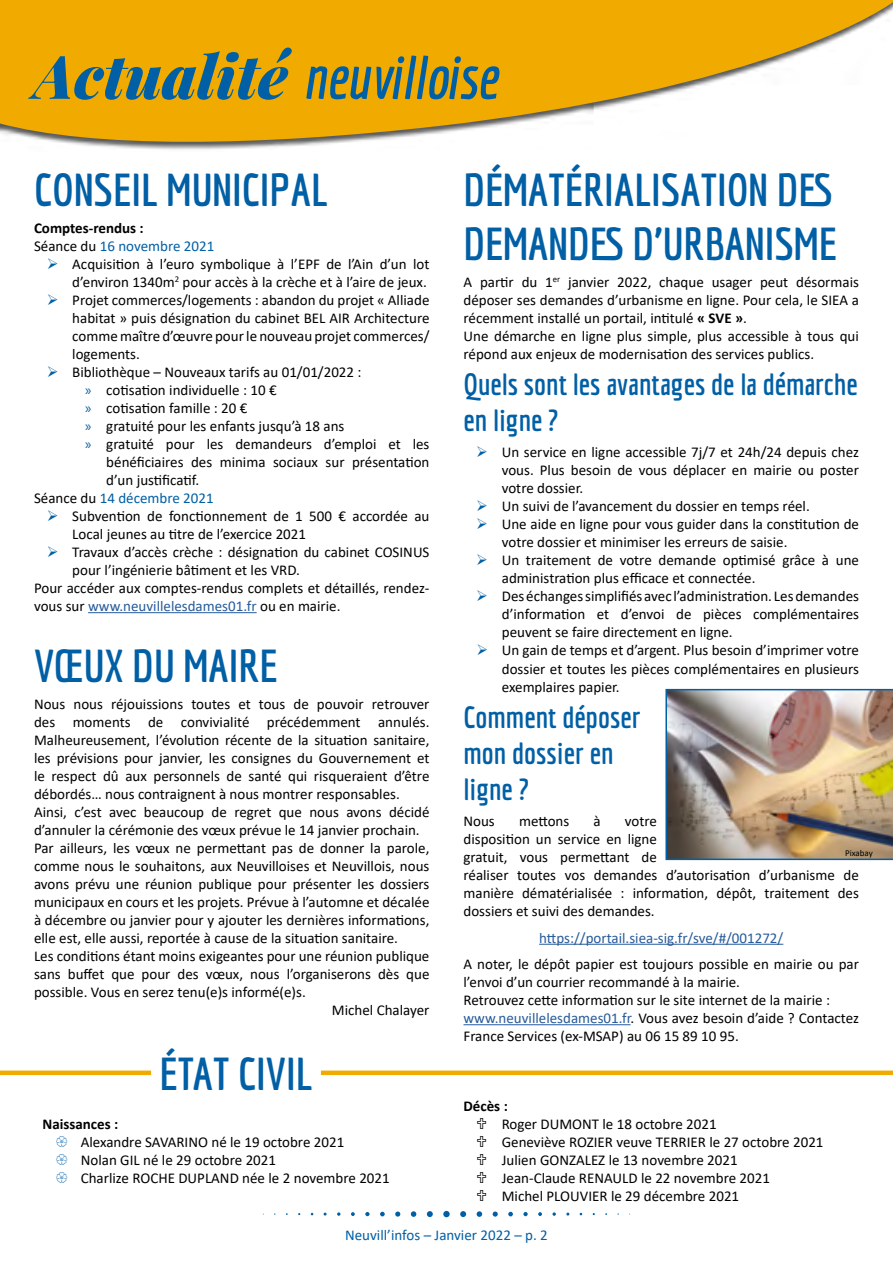
<style>
.page{position:relative;width:893px;height:1263px;background:#fff}
.page>*{position:absolute;margin:0;border:0;box-sizing:border-box;transform-origin:0 0}
.t1{font:italic 700 60px "Economica";color:#005fa5}
.t2{font:700 45px/54px "Economica";color:#005fa5}
.t3{font:700 30px/36px "Economica";color:#005fa5}
.t4{font:15px/18px "Calibri";color:#000}
.t5{font:15px "Calibri";color:#275b9b}
.t6{font:15px "Calibri";color:#005fa5}
.t7{font:700 15px "Calibri";color:#000}
.t8{font:9px "Calibri";color:#000}
.s1{font-family:"Playfair Display";font-weight:900}
.s2{color:#000}
.s3{font-family:"Myriad Pro";color:#005fa5}
.s4{font-weight:700}
.s5{color:#275b9b}
</style>
<div class="page">
<div style="left:443px;top:1211px;width:7px;height:6px;background:#005fa5;border-radius:50%"></div>
<svg style="left:411px;top:1211px;width:5px;height:6px"></svg>
<svg style="left:477px;top:1211px;width:5px;height:6px"></svg>
<svg style="left:395px;top:1211px;width:5px;height:5px"></svg>
<svg style="left:493px;top:1211px;width:5px;height:5px"></svg>
<svg style="left:380px;top:1212px;width:5px;height:4px"></svg>
<svg style="left:508px;top:1212px;width:5px;height:4px"></svg>
<svg style="left:365px;top:1212px;width:5px;height:4px"></svg>
<svg style="left:523px;top:1212px;width:5px;height:4px"></svg>
<svg style="left:351px;top:1212px;width:4px;height:4px"></svg>
<svg style="left:538px;top:1212px;width:4px;height:4px"></svg>
<svg style="left:337px;top:1212px;width:3px;height:4px"></svg>
<svg style="left:552px;top:1212px;width:4px;height:4px"></svg>
<svg style="left:427px;top:1211px;width:6px;height:6px"></svg>
<svg style="left:460px;top:1211px;width:6px;height:6px"></svg>
<svg style="left:0;top:0;width:893px;height:150px;fill:#f0aa00"></svg>
<img style="left:665px;top:689px;width:228px;height:171px">
<div style="left:0;top:1070px;width:151px;height:5px;background:#f0aa00"></div>
<div style="left:321px;top:1070px;width:572px;height:5px;background:#f0aa00"></div>
<hr style="left:88px;top:612px;width:169px;height:1px;background:#275b9b">
<hr style="left:539px;top:944px;width:244px;height:1px;background:#275b9b">
<hr style="left:463px;top:1024px;width:168px;height:1px;background:#275b9b">
<h1 class="t1" style="left:34px;top:42px;width:466px"><span class="s1">Actualité</span> neuvilloise</h1>
<h2 class="t2" style="left:34px;top:163px;width:295px">CONSEIL MUNICIPAL</h2>
<p class="t7" style="left:34px;top:217px;width:111px">Comptes-rendus :</p>
<p class="t6" style="left:34px;top:236px;width:182px"><span class="s2">Séance du</span> 16 novembre 2021</p>
<p class="t4" style="left:72px;top:255px;width:359px">Acquisition à l’euro symbolique à l’EPF de l’Ain d’un lot</p>
<p class="t4" style="left:72px;top:273px;width:356px">d’environ 1340m<sup>2</sup> pour accès à la crèche et à l’aire de jeux.</p>
<p class="t4" style="left:72px;top:291px;width:359px">Projet commerces/logements : abandon du projet « Alliade</p>
<p class="t4" style="left:72px;top:309px;width:359px">habitat » puis désignation du cabinet BEL AIR Architecture</p>
<p class="t4" style="left:72px;top:327px;width:359px">comme maître d’œuvre pour le nouveau projet commerces/</p>
<p class="t4" style="left:72px;top:345px;width:69px">logements.</p>
<p class="t4" style="left:72px;top:363px;width:291px">Bibliothèque – Nouveaux tarifs au 01/01/2022 :</p>
<p class="t4" style="left:85px;top:381px;width:193px"><span class="s3">»</span> cotisation individuelle : 10 €</p>
<p class="t4" style="left:85px;top:399px;width:164px"><span class="s3">»</span> cotisation famille : 20 €</p>
<p class="t4" style="left:85px;top:417px;width:261px"><span class="s3">»</span> gratuité pour les enfants jusqu’à 18 ans</p>
<p class="t4" style="left:85px;top:435px;width:346px"><span class="s3">»</span> gratuité pour les demandeurs d’emploi et les</p>
<p class="t4" style="left:106px;top:453px;width:325px">bénéficiaires des minima sociaux sur présentation</p>
<p class="t4" style="left:106px;top:471px;width:94px">d’un justificatif.</p>
<p class="t6" style="left:34px;top:488px;width:181px"><span class="s2">Séance du</span> 14 décembre 2021</p>
<p class="t4" style="left:72px;top:507px;width:359px">Subvention de fonctionnement de 1 500 € accordée au</p>
<p class="t4" style="left:72px;top:525px;width:235px">Local jeunes au titre de l’exercice 2021</p>
<p class="t4" style="left:72px;top:543px;width:359px">Travaux d’accès crèche : désignation du cabinet COSINUS</p>
<p class="t4" style="left:72px;top:561px;width:229px">pour l’ingénierie bâtiment et les VRD.</p>
<p class="t4" style="left:34px;top:579px;width:397px">Pour accéder aux comptes-rendus complets et détaillés, rendez-</p>
<p class="t5" style="left:34px;top:596px;width:308px"><span class="s2">vous sur</span> www.neuvillelesdames01.fr <span class="s2">ou en mairie.</span></p>
<h2 class="t2" style="left:34px;top:638px;width:245px">VŒUX DU MAIRE</h2>
<p class="t4" style="left:34px;top:694px;width:397px">Nous nous réjouissions toutes et tous de pouvoir retrouver</p>
<p class="t4" style="left:34px;top:712px;width:397px">des moments de convivialité précédemment annulés.</p>
<p class="t4" style="left:34px;top:730px;width:397px">Malheureusement, l’évolution récente de la situation sanitaire,</p>
<p class="t4" style="left:34px;top:748px;width:397px">les prévisions pour janvier, les consignes du Gouvernement et</p>
<p class="t4" style="left:34px;top:766px;width:397px">le respect dû aux personnels de santé qui risqueraient d’être</p>
<p class="t4" style="left:34px;top:784px;width:367px">débordés… nous contraignent à nous montrer responsables.</p>
<p class="t4" style="left:34px;top:802px;width:397px">Ainsi, c’est avec beaucoup de regret que nous avons décidé</p>
<p class="t4" style="left:34px;top:820px;width:387px">d’annuler la cérémonie des vœux prévue le 14 janvier prochain.</p>
<p class="t4" style="left:34px;top:838px;width:397px">Par ailleurs, les vœux ne permettant pas de donner la parole,</p>
<p class="t4" style="left:34px;top:856px;width:397px">comme nous le souhaitons, aux Neuvilloises et Neuvillois, nous</p>
<p class="t4" style="left:34px;top:874px;width:397px">avons prévu une réunion publique pour présenter les dossiers</p>
<p class="t4" style="left:34px;top:892px;width:397px">municipaux en cours et les projets. Prévue à l’automne et décalée</p>
<p class="t4" style="left:34px;top:910px;width:397px">à décembre ou janvier pour y ajouter les dernières informations,</p>
<p class="t4" style="left:34px;top:928px;width:366px">elle est, elle aussi, reportée à cause de la situation sanitaire.</p>
<p class="t4" style="left:34px;top:946px;width:397px">Les conditions étant moins exigeantes pour une réunion publique</p>
<p class="t4" style="left:34px;top:964px;width:397px">sans buffet que pour des vœux, nous l’organiserons dès que</p>
<p class="t4" style="left:34px;top:982px;width:273px">possible. Vous en serez tenu(e)s informé(e)s.</p>
<p class="t4" style="left:332px;top:1000px;width:99px">Michel Chalayer</p>
<h2 class="t2" style="left:160px;top:1046px;width:154px">ÉTAT CIVIL</h2>
<p class="t7" style="left:43px;top:1113px;width:77px">Naissances :</p>
<p class="t4" style="left:81px;top:1132px;width:310px">Alexandre SAVARINO né le 19 octobre 2021<br>Nolan GIL né le 29 octobre 2021<br>Charlize ROCHE DUPLAND née le 2 novembre 2021</p>
<h2 class="t2" style="left:463px;top:163px;width:375px">DÉMATÉRIALISATION DES<br>DEMANDES D’URBANISME</h2>
<p class="t4" style="left:463px;top:273px;width:397px">A partir du 1<sup>er</sup> janvier 2022, chaque usager peut désormais déposer ses demandes d’urbanisme en ligne. Pour cela, le SIEA a récemment installé un portail, intitulé <span class="s4">« SVE »</span>.<br>Une démarche en ligne plus simple, plus accessible à tous qui répond aux enjeux de modernisation des services publics.</p>
<h3 class="t3" style="left:463px;top:366px;width:396px">Quels sont les avantages de la démarche en ligne ?</h3>
<p class="t4" style="left:502px;top:443px;width:359px">Un service en ligne accessible 7j/7 et 24h/24 depuis chez vous. Plus besoin de vous déplacer en mairie ou poster votre dossier.<br>Un suivi de l’avancement du dossier en temps réel.<br>Une aide en ligne pour vous guider dans la constitution de votre dossier et minimiser les erreurs de saisie.<br>Un traitement de votre demande optimisé grâce à une administration plus efficace et connectée.<br>Des échanges simplifiés avec l’administration. Les demandes d’information et d’envoi de pièces complémentaires peuvent se faire directement en ligne.<br>Un gain de temps et d’argent. Plus besoin d’imprimer votre dossier et toutes les pièces complémentaires en plusieurs exemplaires papier.</p>
<h3 class="t3" style="left:463px;top:698px;width:179px">Comment déposer mon dossier en ligne ?</h3>
<p class="t4" style="left:463px;top:812px;width:33px">Nous</p>
<p class="t4" style="left:519px;top:812px;width:52px">mettons</p>
<p class="t4" style="left:594px;top:812px;width:9px">à</p>
<p class="t4" style="left:463px;top:812px;width:397px;text-indent:161px">votre<br>disposition un service en ligne<br>gratuit, vous permettant de<br>réaliser toutes vos demandes d’autorisation d’urbanisme de manière dématérialisée : information, dépôt, traitement des dossiers et suivi des demandes.</p>
<p class="t5" style="left:539px;top:927px;width:246px">https://portail.siea-sig.fr/sve/#/001272/</p>
<p class="t4" style="left:463px;top:955px;width:397px">A noter, le dépôt papier est toujours possible en mairie ou par l’envoi d’un courrier recommandé à la mairie.<br>Retrouvez cette information sur le site internet de la mairie : <span class="s5">www.neuvillelesdames01.fr</span>. Vous avez besoin d’aide ? Contactez France Services (ex-MSAP) au 06 15 89 10 95.</p>
<p class="t8" style="left:845px;top:847px;width:29px">Pixabay</p>
<p class="t7" style="left:463px;top:1095px;width:46px">Décès :</p>
<p class="t4" style="left:502px;top:1114px;width:323px">Roger DUMONT le 18 octobre 2021<br>Geneviève ROZIER veuve TERRIER le 27 octobre 2021<br>Julien GONZALEZ le 13 novembre 2021<br>Jean-Claude RENAULD le 22 novembre 2021<br>Michel PLOUVIER le 29 décembre 2021</p>
<p class="t6" style="left:345px;top:1225px;width:204px">Neuvill’infos – Janvier 2022 – p. 2</p>
</div>
